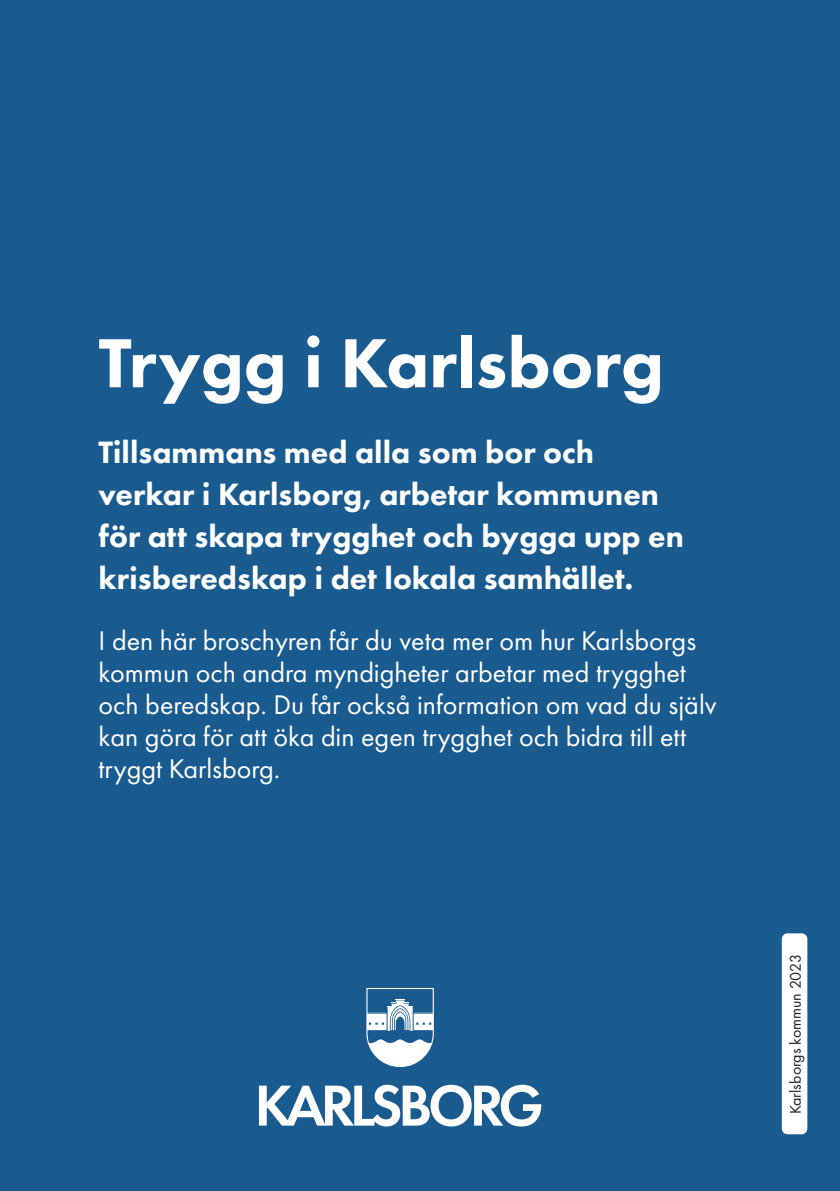
<style>
.page{position:relative;width:840px;height:1191px;background:#fff}
.page>*{position:absolute;margin:0;border:0;box-sizing:border-box;transform-origin:0 0}
.t1{font:800 72px "Futura PT";color:#fff}
.t2{font:800 32px/42px "Futura PT";color:#fff}
.t3{font:28px/32px "Futura PT";color:#fff}
.t4{font:16px "Futura PT";color:#231f20}
</style>
<div class="page">
<div style="left:0;top:0;width:839px;height:1191px;background:#195a8f"></div>
<svg style="left:366px;top:988px;width:67px;height:79px"></svg>
<svg style="left:259px;top:1084px;width:282px;height:42px"></svg>
<div style="left:781px;top:933px;width:25px;height:201px;background:#fff;border-radius:6px"></div>
<p class="t1" style="left:99px;top:318px;width:566px">Trygg i Karlsborg</p>
<p class="t2" style="left:99px;top:431px;width:586px">Tillsammans med alla som bor och verkar i Karlsborg, arbetar kommunen för att skapa trygghet och bygga upp en krisberedskap i det lokala samhället.</p>
<p class="t3" style="left:99px;top:624px;width:619px">I den här broschyren får du veta mer om hur Karlsborgs kommun och andra myndigheter arbetar med trygghet och beredskap. Du får också information om vad du själv kan göra för att öka din egen trygghet och bidra till ett tryggt Karlsborg.</p>
<p class="t4" style="left:785px;top:1114px;width:162px;rotate:-90deg">Karlsborgs kommun 2023</p>
</div>
